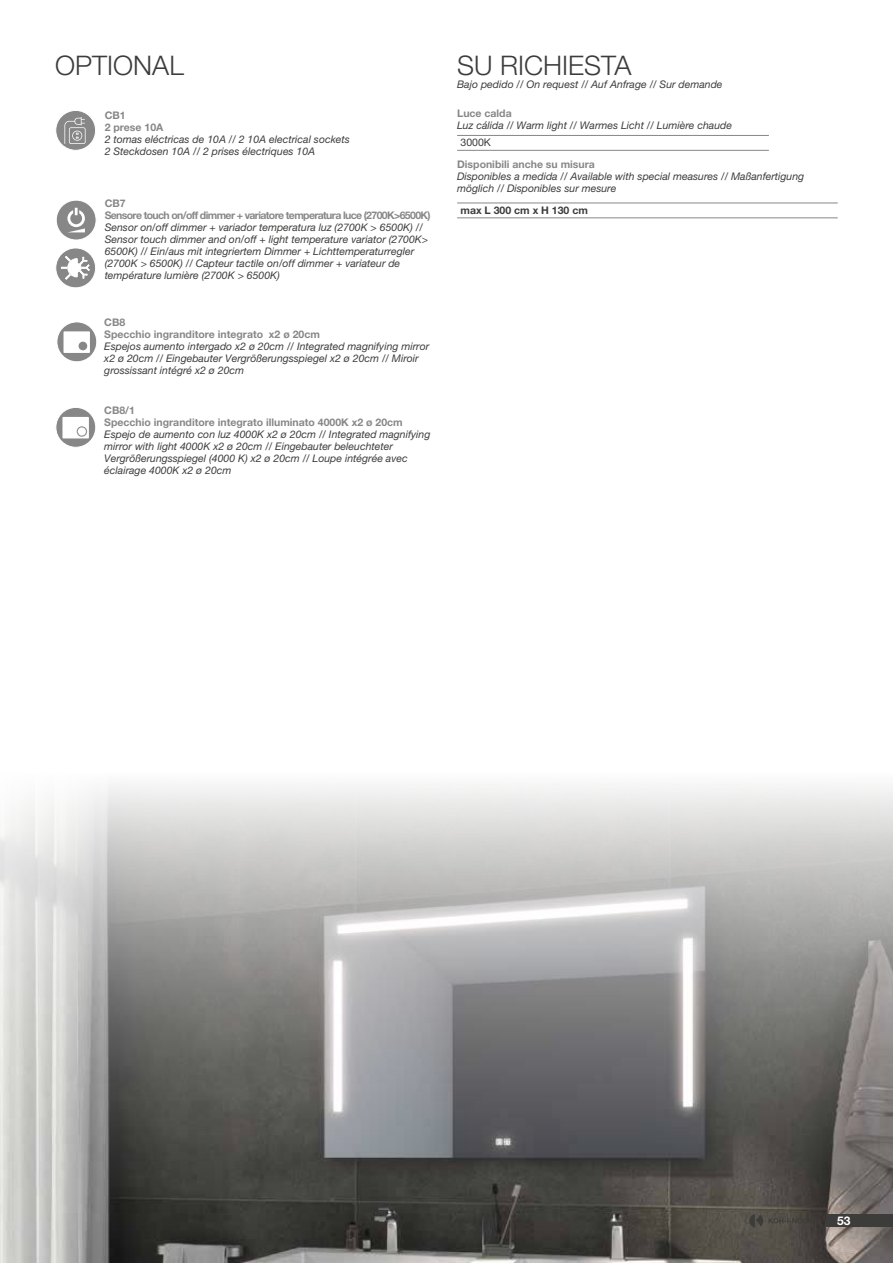
<style>
.page{position:relative;width:893px;height:1263px;background:#fff}
.page>*{position:absolute;margin:0;border:0;box-sizing:border-box;transform-origin:0 0}
.t1{font:300 27px "Helvetica Neue LT Pro";color:#3c3c3b}
.t2{font:700 12px "Helvetica Neue LT Pro";color:#fff}
.t3{font:italic 10.5px/12px "Helvetica Neue LT Pro";color:#3c3c3b}
.t4{font:700 10.5px/12px "Helvetica Neue LT Pro";color:#878787}
.t5{font:700 10.5px/12px "Helvetica Neue LT Pro";letter-spacing:-.06em;color:#878787}
.t6{font:700 10.5px "Helvetica Neue LT Pro";color:#3c3c3b}
.t7{font:10.5px "Helvetica Neue LT Pro";color:#3c3c3b}
</style>
<div class="page">
<hr style="left:457px;top:217px;width:381px;height:1px;background:#878787">
<hr style="left:457px;top:203px;width:381px;height:1px;background:#878787">
<hr style="left:457px;top:150px;width:312px;height:1px;background:#878787">
<hr style="left:457px;top:135px;width:312px;height:1px;background:#878787">
<img style="left:0;top:784px;width:893px;height:479px">
<div style="left:56px;top:200px;width:40px;height:40px;background:#878787;border-radius:50%"></div>
<svg style="left:67px;top:208px;width:18px;height:24px"></svg>
<div style="left:56px;top:200px;width:41px;height:40px;border:1px solid #fff;border-radius:50%"></div>
<div style="left:56px;top:110px;width:40px;height:40px;background:#878787;border-radius:50%"></div>
<svg style="left:64px;top:117px;width:22px;height:27px"></svg>
<div style="left:55px;top:110px;width:41px;height:41px;border:1px solid #fff;border-radius:50%"></div>
<svg style="left:57px;top:322px;width:40px;height:40px"></svg>
<svg style="left:64px;top:331px;width:26px;height:22px"></svg>
<div style="left:56px;top:321px;width:41px;height:41px;border:1px solid #fff;border-radius:50%"></div>
<svg style="left:56px;top:407px;width:40px;height:40px"></svg>
<svg style="left:62px;top:417px;width:27px;height:21px"></svg>
<div style="left:55px;top:407px;width:41px;height:41px;border:1px solid #fff;border-radius:50%"></div>
<svg style="left:56px;top:248px;width:40px;height:40px"></svg>
<svg style="left:61px;top:256px;width:29px;height:24px"></svg>
<div style="left:55px;top:247px;width:41px;height:41px;border:1px solid #fff;border-radius:50%"></div>
<svg style="left:749px;top:1214px;width:64px;height:13px"></svg>
<div style="left:827px;top:1214px;width:66px;height:13px;background:#3c3c3b"></div>
<h1 class="t1" style="left:55px;top:48px;width:130px">OPTIONAL</h1>
<p class="t4" style="left:105px;top:109px;width:60px">CB1<br>2 prese 10A</p>
<p class="t3" style="left:105px;top:133px;width:247px">2 tomas eléctricas de 10A // 2 10A electrical sockets<br>2 Steckdosen 10A // 2 prises électriques 10A</p>
<p class="t5" style="left:105px;top:197px;width:327px">CB7<br>Sensore touch on/off dimmer + variatore temperatura luce (2700K&gt;6500K)</p>
<p class="t3" style="left:105px;top:221px;width:325px">Sensor on/off dimmer + variador temperatura luz (2700K &gt; 6500K) // Sensor touch dimmer and on/off + light temperature variator (2700K&gt; 6500K) // Ein/aus mit integriertem Dimmer + Lichttemperaturregler (2700K &gt; 6500K) // Capteur tactile on/off dimmer + variateur de température lumière (2700K &gt; 6500K)</p>
<p class="t4" style="left:104px;top:316px;width:217px">CB8<br>Specchio ingranditore integrato x2 ø 20cm</p>
<p class="t3" style="left:104px;top:340px;width:326px">Espejos aumento intergado x2 ø 20cm // Integrated magnifying mirror x2 ø 20cm // Eingebauter Vergrößerungsspiegel x2 ø 20cm // Miroir grossissant intégré x2 ø 20cm</p>
<p class="t4" style="left:104px;top:404px;width:300px">CB8/1<br>Specchio ingranditore integrato illuminato 4000K x2 ø 20cm</p>
<p class="t3" style="left:104px;top:429px;width:328px">Espejo de aumento con luz 4000K x2 ø 20cm // Integrated magnifying mirror with light 4000K x2 ø 20cm // Eingebauter beleuchteter Vergrößerungsspiegel (4000 K) x2 ø 20cm // Loupe intégrée avec éclairage 4000K x2 ø 20cm</p>
<h1 class="t1" style="left:457px;top:48px;width:176px">SU RICHIESTA</h1>
<p class="t3" style="left:457px;top:78px;width:267px">Bajo pedido // On request // Auf Anfrage // Sur demande</p>
<p class="t4" style="left:457px;top:107px;width:56px">Luce calda</p>
<p class="t3" style="left:457px;top:120px;width:276px">Luz cálida // Warm light // Warmes Licht // Lumière chaude</p>
<p class="t7" style="left:460px;top:136px;width:32px">3000K</p>
<p class="t4" style="left:457px;top:158px;width:139px">Disponibili anche su misura</p>
<p class="t3" style="left:457px;top:170px;width:349px">Disponibles a medida // Available with special measures // Maßanfertigung möglich // Disponibles sur mesure</p>
<p class="t6" style="left:460px;top:204px;width:129px">max L 300 cm x H 130 cm</p>
<p class="t2" style="left:837px;top:1213px;width:15px">53</p>
</div>
